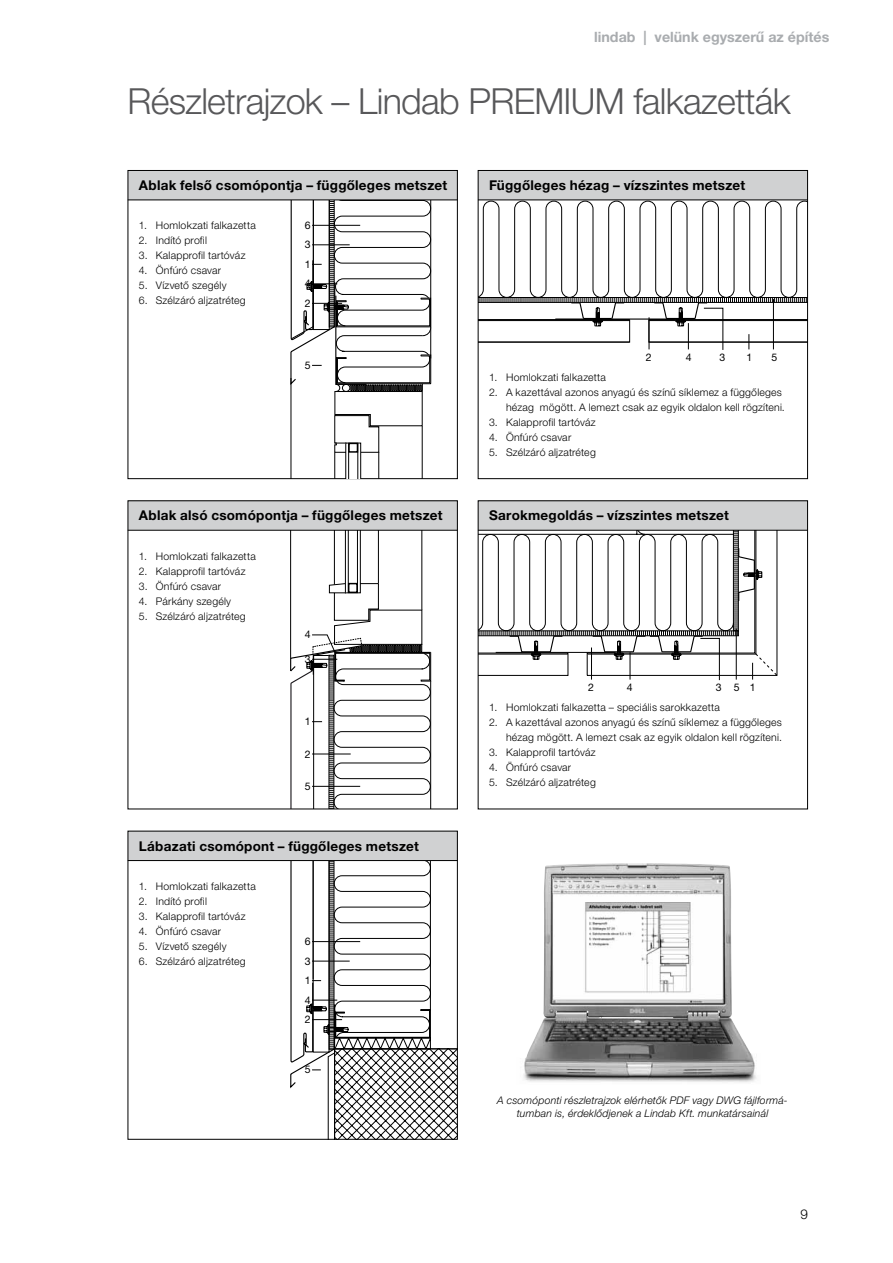
<style>
.page{position:relative;width:893px;height:1263px;background:#fff}
.page>*{position:absolute;margin:0;border:0;box-sizing:border-box;transform-origin:0 0}
.t1{font:300 36px "Helvetica Neue CE";letter-spacing:-.02em;color:#58585a}
.t2{font:700 14.25px "Helvetica Neue LT Pro";color:#a9acaf}
.t3{font:700 13.5px "Helvetica Neue CE";letter-spacing:.015em;color:#000}
.t4{font:300 13.5px "Helvetica Neue CE";color:#000}
.t5{font:300 10.5px/15px "Helvetica Neue CE";letter-spacing:.02em;color:#000;text-align:right}
.t6{font:italic 300 10.5px/12.6px "Helvetica Neue CE";letter-spacing:.015em;color:#000;text-align:center}
.t7{font:10.5px "Helvetica Neue CE";color:#000}
</style>
<div class="page">
<div style="left:478px;top:170px;width:330px;height:30px;background:#d0d1d2"></div>
<div style="left:128px;top:170px;width:329px;height:30px;background:#d0d1d2"></div>
<div style="left:478px;top:500px;width:330px;height:30px;background:#d0d1d2"></div>
<div style="left:128px;top:500px;width:329px;height:30px;background:#d0d1d2"></div>
<div style="left:128px;top:831px;width:329px;height:29px;background:#d0d1d2"></div>
<img style="left:523px;top:863px;width:234px;height:219px">
<div style="left:128px;top:170px;width:330px;height:309px;border:1px solid #000"></div>
<hr style="left:128px;top:200px;width:330px;height:1px;background:#000">
<hr style="left:128px;top:530px;width:330px;height:1px;background:#000">
<hr style="left:128px;top:860px;width:330px;height:1px;background:#000">
<hr style="left:478px;top:200px;width:330px;height:1px;background:#000">
<hr style="left:478px;top:530px;width:330px;height:1px;background:#000">
<svg style="left:478px;top:201px;width:331px;height:149px"></svg>
<hr style="left:773px;top:299px;width:1px;height:50px;background:#000">
<svg style="left:478px;top:531px;width:299px;height:149px"></svg>
<svg style="left:289px;top:201px;width:143px;height:277px"></svg>
<svg style="left:289px;top:531px;width:168px;height:608px"></svg>
<h2 class="t2" style="left:594px;top:28px;width:237px">lindab | velünk egyszerű az építés</h2>
<h1 class="t1" style="left:128px;top:79px;width:665px">Részletrajzok – Lindab PREMIUM falkazetták</h1>
<p class="t3" style="left:139px;top:177px;width:310px">Ablak felső csomópontja – függőleges metszet</p>
<p class="t5" style="left:139px;top:218px;width:118px">1. Homlokzati falkazetta</p>
<p class="t5" style="left:139px;top:233px;width:70px">2. Indító profil</p>
<p class="t5" style="left:139px;top:248px;width:108px">3. Kalapprofil tartóváz</p>
<p class="t5" style="left:139px;top:263px;width:84px">4. Önfúró csavar</p>
<p class="t5" style="left:139px;top:278px;width:89px">5. Vízvető szegély</p>
<p class="t5" style="left:139px;top:293px;width:108px">6. Szélzáró aljzatréteg</p>
<p class="t7" style="left:305px;top:219px;width:7px">6</p>
<p class="t7" style="left:305px;top:238px;width:7px">3</p>
<p class="t7" style="left:305px;top:277px;width:7px">4</p>
<p class="t7" style="left:305px;top:258px;width:7px">1</p>
<p class="t7" style="left:305px;top:297px;width:7px">2</p>
<p class="t7" style="left:305px;top:359px;width:7px">5</p>
<p class="t3" style="left:139px;top:507px;width:305px">Ablak alsó csomópontja – függőleges metszet</p>
<p class="t5" style="left:139px;top:549px;width:118px">1. Homlokzati falkazetta</p>
<p class="t5" style="left:139px;top:564px;width:108px">2. Kalapprofil tartóváz</p>
<p class="t5" style="left:139px;top:579px;width:84px">3. Önfúró csavar</p>
<p class="t5" style="left:139px;top:594px;width:94px">4. Párkány szegély</p>
<p class="t5" style="left:139px;top:609px;width:108px">5. Szélzáró aljzatréteg</p>
<p class="t7" style="left:305px;top:628px;width:7px">4</p>
<p class="t7" style="left:305px;top:653px;width:7px">3</p>
<p class="t7" style="left:305px;top:715px;width:7px">1</p>
<p class="t7" style="left:305px;top:747px;width:7px">2</p>
<p class="t7" style="left:305px;top:780px;width:7px">5</p>
<p class="t3" style="left:139px;top:837px;width:281px">Lábazati csomópont – függőleges metszet</p>
<p class="t5" style="left:139px;top:879px;width:118px">1. Homlokzati falkazetta</p>
<p class="t5" style="left:139px;top:894px;width:70px">2. Indító profil</p>
<p class="t5" style="left:139px;top:909px;width:108px">3. Kalapprofil tartóváz</p>
<p class="t5" style="left:139px;top:924px;width:84px">4. Önfúró csavar</p>
<p class="t5" style="left:139px;top:939px;width:89px">5. Vízvető szegély</p>
<p class="t5" style="left:139px;top:954px;width:108px">6. Szélzáró aljzatréteg</p>
<p class="t7" style="left:305px;top:935px;width:7px">6</p>
<p class="t7" style="left:305px;top:954px;width:7px">3</p>
<p class="t7" style="left:305px;top:993px;width:7px">4</p>
<p class="t7" style="left:305px;top:974px;width:7px">1</p>
<p class="t7" style="left:305px;top:1013px;width:7px">2</p>
<p class="t7" style="left:305px;top:1063px;width:7px">5</p>
<p class="t3" style="left:489px;top:177px;width:258px">Függőleges hézag – vízszintes metszet</p>
<p class="t7" style="left:646px;top:351px;width:7px">2</p>
<p class="t7" style="left:686px;top:351px;width:7px">4</p>
<p class="t7" style="left:719px;top:351px;width:7px">3</p>
<p class="t7" style="left:746px;top:351px;width:7px">1</p>
<p class="t7" style="left:771px;top:351px;width:7px">5</p>
<p class="t5" style="left:489px;top:370px;width:118px">1. Homlokzati falkazetta</p>
<p class="t5" style="left:489px;top:385px;width:297px">2. A kazettával azonos anyagú és színű síklemez a függőleges hézag mögött. A lemezt csak az egyik oldalon kell rögzíteni.</p>
<p class="t5" style="left:489px;top:415px;width:108px">3. Kalapprofil tartóváz</p>
<p class="t5" style="left:489px;top:430px;width:84px">4. Önfúró csavar</p>
<p class="t5" style="left:489px;top:445px;width:108px">5. Szélzáró aljzatréteg</p>
<p class="t3" style="left:489px;top:507px;width:241px">Sarokmegoldás – vízszintes metszet</p>
<p class="t7" style="left:588px;top:681px;width:7px">2</p>
<p class="t7" style="left:627px;top:681px;width:7px">4</p>
<p class="t7" style="left:716px;top:681px;width:41px">351</p>
<p class="t5" style="left:489px;top:700px;width:232px">1. Homlokzati falkazetta – speciális sarokkazetta</p>
<p class="t5" style="left:489px;top:715px;width:294px">2. A kazettával azonos anyagú és színű síklemez a függőleges hézag mögött. A lemezt csak az egyik oldalon kell rögzíteni.</p>
<p class="t5" style="left:489px;top:745px;width:108px">3. Kalapprofil tartóváz</p>
<p class="t5" style="left:489px;top:760px;width:84px">4. Önfúró csavar</p>
<p class="t5" style="left:489px;top:775px;width:108px">5. Szélzáró aljzatréteg</p>
<p class="t6" style="left:497px;top:1094px;width:292px">A csomóponti részletrajzok elérhetők PDF vagy DWG fájlformá&shy;tumban is, érdeklődjenek a Lindab Kft. munkatársainál</p>
<p class="t4" style="left:800px;top:1206px;width:9px">9</p>
</div>
